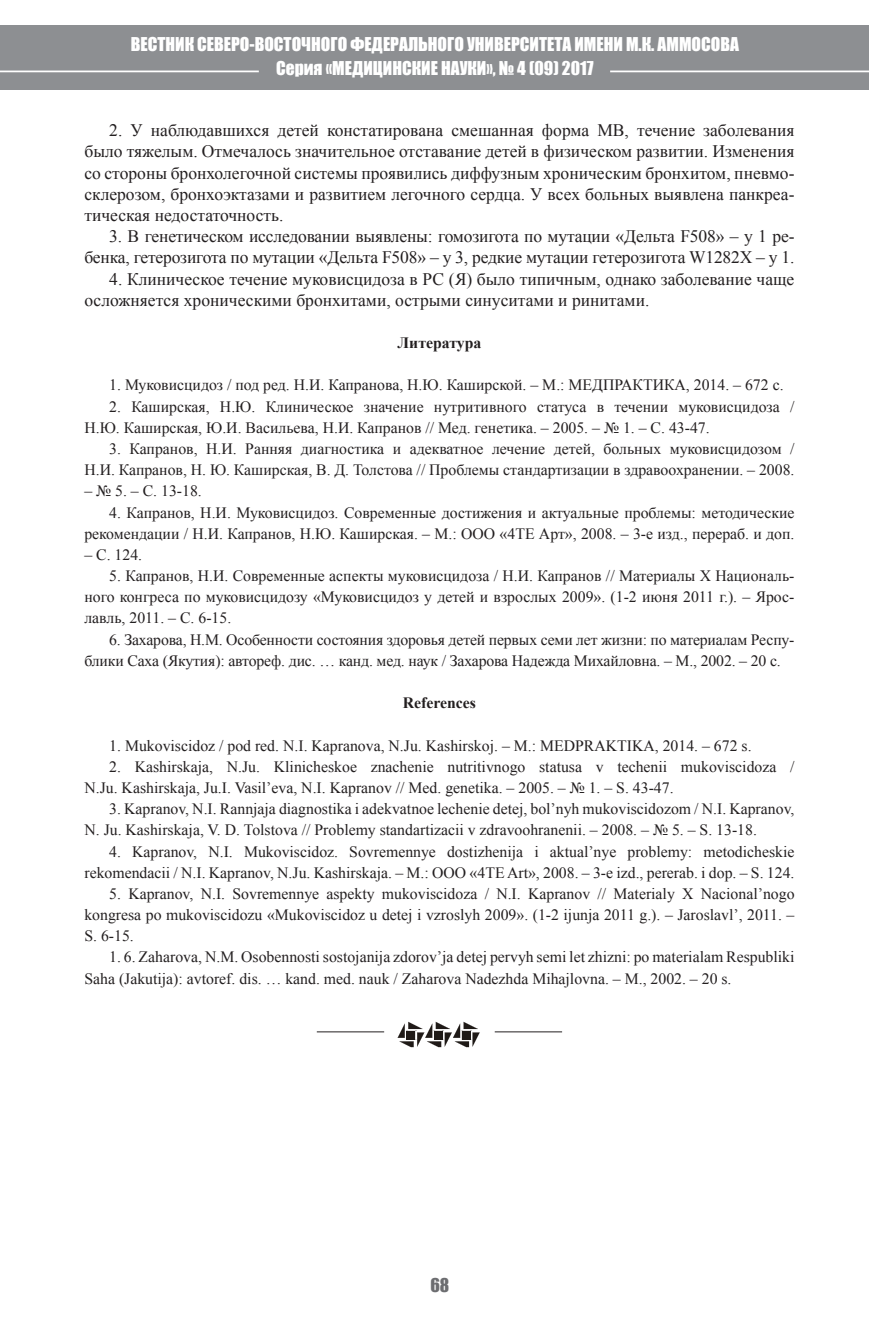
<style>
.page{position:relative;width:869px;height:1340px;background:#fff}
.page>*{position:absolute;margin:0;border:0;box-sizing:border-box;transform-origin:0 0}
.Обычный{font:17.5px/21.2px "Times New Roman";color:#231f20;text-align:justify}
.t1{font:17.5px/24.5px "Impact";color:#fff;text-align:center}
.t2{font:17.5px "Impact";color:#6c6d70}
.Обычный-2{font:15.75px/21.2px "Times New Roman";color:#231f20}
.Абзац_списка{font:15.75px/21.2px "Times New Roman";color:#231f20;text-align:justify}
.Обычный__веб{font:15.75px/21.2px "Times New Roman";color:#231f20}
.Обычный-3{font:700 15.75px "Times New Roman";color:#231f20}
</style>
<div class="page">
<div style="left:0;top:25px;width:868px;height:64px;background:#8d8f92"></div>
<hr style="left:0;top:71px;width:259px;height:1px;background:#fff">
<hr style="left:610px;top:71px;width:258px;height:1px;background:#fff">
<svg style="left:397px;top:1021px;width:82px;height:26px"></svg>
<hr style="left:316px;top:1031px;width:68px;height:1px;background:#231f20">
<hr style="left:494px;top:1031px;width:68px;height:1px;background:#231f20">
<p class="t1" style="left:131px;top:31px;width:609px">ВЕСТНИК СЕВЕРО-ВОСТОЧНОГО ФЕДЕРАЛЬНОГО УНИВЕРСИТЕТА ИМЕНИ М.К. АММОСОВА<br>Серия «МЕДИЦИНСКИЕ НАУКИ», № 4 (09) 2017</p>
<p class="Обычный" style="left:84px;top:119px;width:711px;text-indent:25px">2. У наблюдавшихся детей констатирована смешанная форма МВ, течение заболевания было тяжелым. Отмечалось значительное отставание детей в физическом развитии. Изменения со стороны бронхолегочной системы проявились диффузным хроническим бронхитом, пневмо&shy;склерозом, бронхоэктазами и развитием легочного сердца. У всех больных выявлена панкреа&shy;тическая недостаточность.</p>
<p class="Обычный" style="left:84px;top:225px;width:711px;text-align:right">3. В генетическом исследовании выявлены: гомозигота по мутации «Дельта F508» – у 1 ре&shy;бенка, гетерозигота по мутации «Дельта F508» – у 3, редкие мутации гетерозигота W1282X – у 1.</p>
<p class="Обычный" style="left:84px;top:268px;width:711px;text-indent:25px">4. Клиническое течение муковисцидоза в РС (Я) было типичным, однако заболевание чаще осложняется хроническими бронхитами, острыми синуситами и ринитами.</p>
<p class="Обычный-3" style="left:397px;top:332px;width:85px">Литература</p>
<p class="Обычный-2" style="left:109px;top:374px;width:675px">1. Муковисцидоз / под ред. Н.И. Капранова, Н.Ю. Каширской. – М.: МЕДПРАКТИКА, 2014. – 672 с.</p>
<p class="Обычный-2" style="left:84px;top:395px;width:711px;text-indent:25px">2. Каширская, Н.Ю. Клиническое значение нутритивного статуса в течении муковисцидоза /<br>Н.Ю. Каширская, Ю.И. Васильева, Н.И. Капранов // Мед. генетика. – 2005. – № 1. – С. 43-47.</p>
<p class="Обычный-2" style="left:84px;top:438px;width:711px;text-align:right">3. Капранов, Н.И. Ранняя диагностика и адекватное лечение детей, больных муковисцидозом /<br>Н.И. Капранов, Н. Ю. Каширская, В. Д. Толстова // Проблемы стандартизации в здравоохранении. – 2008.</p>
<p class="Обычный-2" style="left:84px;top:480px;width:119px">– № 5. – С. 13-18.</p>
<p class="Обычный-2" style="left:84px;top:501px;width:711px;text-align:right">4. Капранов, Н.И. Муковисцидоз. Современные достижения и актуальные проблемы: методические рекомендации / Н.И. Капранов, Н.Ю. Каширская. – М.: ООО «4ТЕ Арт», 2008. – 3-е изд., перераб. и доп.</p>
<p class="Обычный-2" style="left:84px;top:544px;width:59px">– С. 124.</p>
<p class="Абзац_списка" style="left:84px;top:565px;width:711px;text-indent:25px">5. Капранов, Н.И. Современные аспекты муковисцидоза / Н.И. Капранов // Материалы X Националь&shy;ного конгреса по муковисцидозу «Муковисцидоз у детей и взрослых 2009». (1-2 июня 2011 г.). – Ярос&shy;лавль, 2011. – С. 6-15.</p>
<p class="Обычный-2" style="left:84px;top:628px;width:711px;text-indent:25px">6. Захарова, Н.М. Особенности состояния здоровья детей первых семи лет жизни: по материалам Респу&shy;блики Саха (Якутия): автореф. дис. … канд. мед. наук / Захарова Надежда Михайловна. – М., 2002. – 20 с.</p>
<p class="Обычный-3" style="left:402px;top:692px;width:75px">References</p>
<p class="Обычный-2" style="left:109px;top:734px;width:643px">1. Mukoviscidoz / pod red. N.I. Kapranova, N.Ju. Kashirskoj. – M.: MEDPRAKTIKA, 2014. – 672 s.</p>
<p class="Обычный-2" style="left:84px;top:755px;width:711px;text-indent:25px">2. Kashirskaja, N.Ju. Klinicheskoe znachenie nutritivnogo statusa v techenii mukoviscidoza /<br>N.Ju. Kashirskaja, Ju.I. Vasil’eva, N.I. Kapranov // Med. genetika. – 2005. – № 1. – S. 43-47.</p>
<p class="Обычный-2" style="left:84px;top:798px;width:711px;text-indent:25px">3. Kapranov, N.I. Rannjaja diagnostika i adekvatnoe lechenie detej, bol’nyh mukoviscidozom / N.I. Kapranov,<br>N. Ju. Kashirskaja, V. D. Tolstova // Problemy standartizacii v zdravoohranenii. – 2008. – № 5. – S. 13-18.</p>
<p class="Обычный-2" style="left:84px;top:840px;width:711px;text-align:right">4. Kapranov, N.I. Mukoviscidoz. Sovremennye dostizhenija i aktual’nye problemy: metodicheskie rekomendacii / N.I. Kapranov, N.Ju. Kashirskaja. – M.: OOO «4TE Art», 2008. – 3-e izd., pererab. i dop. – S. 124.</p>
<p class="Обычный-2" style="left:84px;top:882px;width:711px;text-align:justify;text-indent:25px">5. Kapranov, N.I. Sovremennye aspekty mukoviscidoza / N.I. Kapranov // Materialy X Nacional’nogo kongresa po mukoviscidozu «Mukoviscidoz u detej i vzroslyh 2009». (1-2 ijunja 2011 g.). – Jaroslavl’, 2011. – S. 6-15.</p>
<p class="Обычный__веб" style="left:84px;top:946px;width:711px;text-indent:25px">1. 6. Zaharova, N.M. Osobennosti sostojanija zdorov’ja detej pervyh semi let zhizni: po materialam Respubliki<br>Saha (Jakutija): avtoref. dis. … kand. med. nauk / Zaharova Nadezhda Mihajlovna. – M., 2002. – 20 s.</p>
<p class="t2" style="left:430px;top:1271px;width:20px">68</p>
</div>
